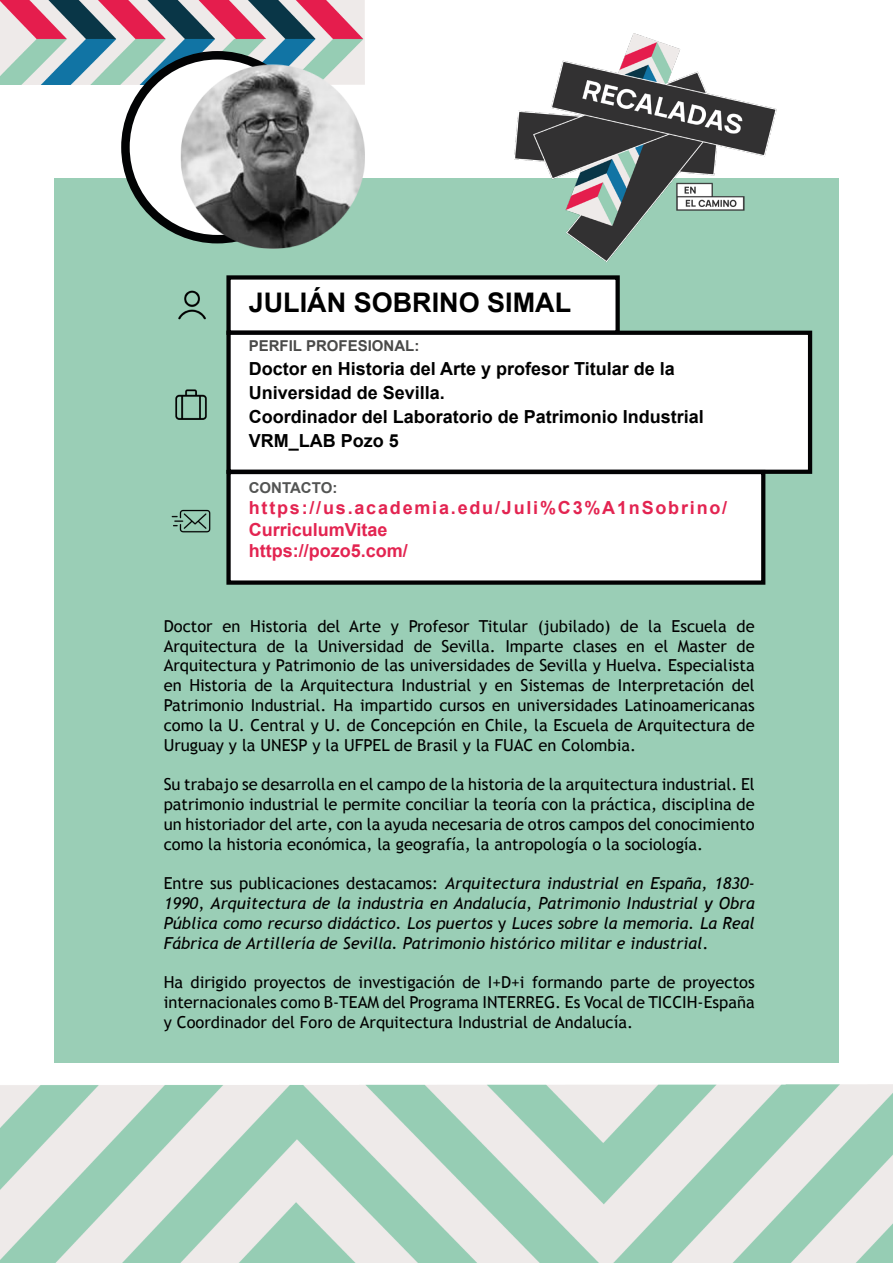
<style>
.page{position:relative;width:893px;height:1263px;background:#fff}
.page>*{position:absolute;margin:0;border:0;box-sizing:border-box;transform-origin:0 0}
.t1{font:700 27px "Arial";color:#000}
.t2{font:700 18px/24px "Arial";color:#000}
.t3{font:700 18px/21.6px "Arial";letter-spacing:.1em;color:#e32451}
.t4{font:16.5px/19.8px "Trebuchet MS";color:#000;text-align:justify}
.t5{font:italic 16.5px/19.8px "Trebuchet MS";color:#000;text-align:justify}
.t6{font:700 15px "Arial";color:#4a4a49}
.t7{font:700 15px "Arial";color:#535453}
.s1{font-style:normal}
</style>
<div class="page">
<img style="left:0;top:0;width:364px;height:85px">
<div style="left:54px;top:179px;width:785px;height:884px;background:#9aceb6"></div>
<svg style="left:125px;top:55px;width:184px;height:184px"></svg>
<div style="left:226px;top:275px;width:394px;height:60px;background:#fff;border:4px solid #020203"></div>
<div style="left:226px;top:331px;width:586px;height:143px;background:#fff;border:4px solid #020203"></div>
<div style="left:226px;top:470px;width:539px;height:115px;background:#fff;border:4px solid #020203"></div>
<img style="left:0;top:1084px;width:893px;height:179px">
<img style="left:178px;top:290px;width:28px;height:30px">
<img style="left:175px;top:389px;width:32px;height:30px">
<img style="left:171px;top:509px;width:40px;height:24px">
<img style="left:515px;top:33px;width:297px;height:228px">
<img style="left:164px;top:46px;width:219px;height:203px">
<h1 class="t1" style="left:249px;top:285px;width:324px">JULIÁN SOBRINO SIMAL</h1>
<p class="t6" style="left:249px;top:336px;width:172px">PERFIL PROFESIONAL:</p>
<p class="t2" style="left:249px;top:357px;width:457px">Doctor en Historia del Arte y profesor Titular de la Universidad de Sevilla.<br>Coordinador del Laboratorio de Patrimonio Industrial VRM_LAB Pozo 5</p>
<p class="t7" style="left:249px;top:477px;width:90px">CONTACTO:</p>
<p class="t3" style="left:249px;top:498px;width:480px">https://us.academia.edu/Juli%C3%A1nSobrino/<br>CurriculumVitae<br>https://pozo5.com/</p>
<p class="t4" style="left:164px;top:616px;width:593px">Doctor en Historia del Arte y Profesor Titular (jubilado) de la Escuela de Arquitectura de la Universidad de Sevilla. Imparte clases en el Master de Arquitectura y Patrimonio de las universidades de Sevilla y Huelva. Especialista en Historia de la Arquitectura Industrial y en Sistemas de Interpretación del Patrimonio Industrial. Ha impartido cursos en universidades Latinoamericanas como la U. Central y U. de Concepción en Chile, la Escuela de Arquitectura de Uruguay y la UNESP y la UFPEL de Brasil y la FUAC en Colombia.</p>
<p class="t4" style="left:164px;top:775px;width:592px">Su trabajo se desarrolla en el campo de la historia de la arquitectura industrial. El patrimonio industrial le permite conciliar la teoría con la práctica, disciplina de un historiador del arte, con la ayuda necesaria de otros campos del conocimiento como la historia económica, la geografía, la antropología o la sociología.</p>
<p class="t5" style="left:164px;top:874px;width:593px"><span class="s1">Entre sus publicaciones destacamos:</span> Arquitectura industrial en España, 1830- 1990<span class="s1">,</span> Arquitectura de la industria en Andalucía<span class="s1">,</span> Patrimonio Industrial y Obra Pública como recurso didáctico. Los puertos <span class="s1">y</span> Luces sobre la memoria. La Real Fábrica de Artillería de Sevilla. Patrimonio histórico militar e industrial<span class="s1">.</span></p>
<p class="t4" style="left:164px;top:973px;width:593px">Ha dirigido proyectos de investigación de I+D+i formando parte de proyectos internacionales como B-TEAM del Programa INTERREG. Es Vocal de TICCIH-España y Coordinador del Foro de Arquitectura Industrial de Andalucía.</p>
</div>
